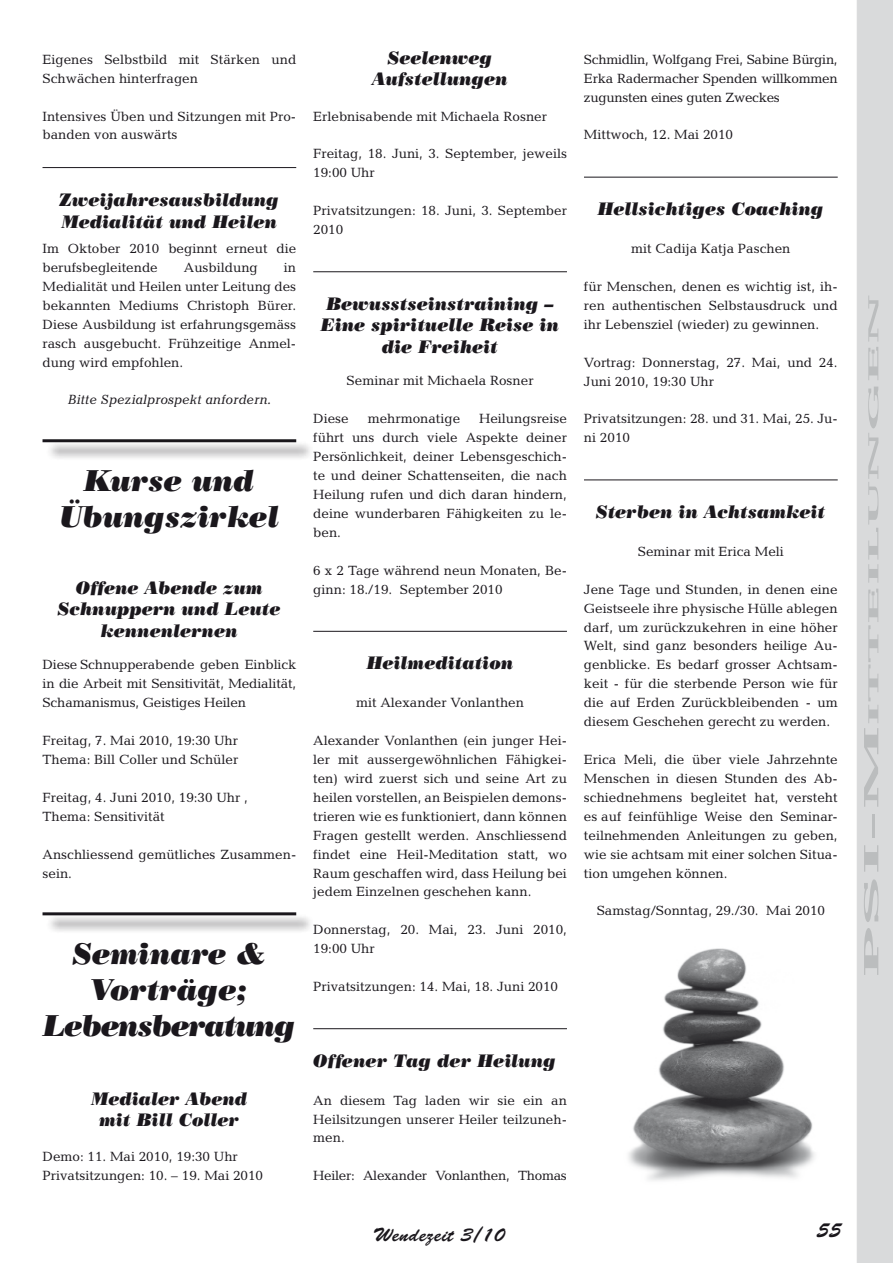
<style>
.page{position:relative;width:893px;height:1263px;background:#fff}
.page>*{position:absolute;margin:0;border:0;box-sizing:border-box;transform-origin:0 0}
.t1{font:italic 30px/36px "Poster Bodoni BT";letter-spacing:-.04em;color:#1a171c;text-align:center}
.t2{font:italic 30px/36px "Poster Bodoni BT";color:#1a171c;text-align:center}
.t3{font:21px "Brush Script";color:#1a171c}
.t4{font:19.5px "Brush Script";letter-spacing:.025em;color:#1a171c}
.t5{font:italic 18px/21.6px "Poster Bodoni BT";color:#1a171c;text-align:center}
.t6{font:700 14.7px "Candida";color:#bbbdbe;scale:4 1}
.t7{font:13.5px/18.9px "Candida";color:#1a171c}
.t8{font:13.5px "Candida";letter-spacing:-.02em;color:#1a171c}
.t9{font:italic 13.5px "Candida";color:#1a171c}
.s1{font-size:21px}
</style>
<div class="page">
<div style="left:857px;top:0;width:36px;height:1263px;background:#d9dadb"></div>
<hr style="left:43px;top:167px;width:253px;height:1px;background:#1a171c">
<div style="left:45px;top:441px;width:269px;height:20px;background:#1a171c;opacity:.75"></div>
<hr style="left:43px;top:439px;width:253px;height:3px;background:#1a171c">
<div style="left:45px;top:914px;width:269px;height:20px;background:#1a171c;opacity:.75"></div>
<hr style="left:43px;top:912px;width:253px;height:3px;background:#1a171c">
<div style="left:313px;top:44px;width:254px;height:1138px;background:#fff"></div>
<hr style="left:313px;top:271px;width:254px;height:1px;background:#1a171c">
<hr style="left:313px;top:631px;width:254px;height:1px;background:#1a171c">
<hr style="left:313px;top:1028px;width:254px;height:1px;background:#1a171c">
<hr style="left:584px;top:177px;width:254px;height:1px;background:#1a171c">
<hr style="left:584px;top:480px;width:254px;height:1px;background:#1a171c">
<img style="left:628px;top:948px;width:187px;height:233px">
<p class="t7" style="left:43px;top:50px;width:255px">Eigenes Selbstbild mit Stärken und<br>Schwächen hinterfragen</p>
<p class="t7" style="left:43px;top:107px;width:255px">Intensives Üben und Sitzungen mit Pro&shy;banden von auswärts</p>
<h3 class="t5" style="left:60px;top:189px;width:221px;text-align:left">Zweijahresausbildung<br>Medialität und Heilen</h3>
<p class="t7" style="left:43px;top:239px;width:255px">Im Oktober 2010 beginnt erneut die berufsbegleitende</p>
<p class="t7" style="left:184px;top:258px;width:75px">Ausbildung</p>
<p class="t7" style="left:43px;top:258px;width:255px;text-align:justify;text-indent:241px">in Medialität und Heilen unter Leitung des bekannten Mediums Christoph Bürer.<br>Diese Ausbildung ist erfahrungsgemäss rasch ausgebucht. Frühzeitige Anmel&shy;dung wird empfohlen.</p>
<p class="t9" style="left:67px;top:392px;width:206px">Bitte Spezialprospekt anfordern.</p>
<h1 class="t2" style="left:59px;top:462px;width:222px">Kurse und<br>Übungszirkel</h1>
<h3 class="t5" style="left:58px;top:576px;width:224px">Offene Abende zum<br>Schnuppern und Leute kennenlernen</h3>
<p class="t7" style="left:43px;top:655px;width:255px;text-align:justify">Diese Schnupperabende geben Einblick in die Arbeit mit Sensitivität, Medialität, Schamanismus, Geistiges Heilen</p>
<p class="t7" style="left:43px;top:731px;width:197px">Freitag, 7. Mai 2010, 19:30 Uhr<br>Thema: Bill Coller und Schüler</p>
<p class="t7" style="left:43px;top:788px;width:207px">Freitag, 4. Juni 2010, 19:30 Uhr ,<br>Thema: Sensitivität</p>
<p class="t7" style="left:43px;top:844px;width:255px">Anschliessend gemütliches Zusammen&shy;sein.</p>
<h1 class="t1" style="left:43px;top:935px;width:254px">Seminare &amp;<br>Vorträge;<br>Lebensberatung</h1>
<h3 class="t5" style="left:91px;top:1087px;width:158px">Medialer Abend mit Bill Coller</h3>
<p class="t7" style="left:43px;top:1147px;width:222px">Demo: 11. Mai 2010, 19:30 Uhr<br>Privatsitzungen: 10. – 19. Mai 2010</p>
<h3 class="t5" style="left:372px;top:46px;width:137px">Seelenweg<br>Aufstellungen</h3>
<p class="t7" style="left:313px;top:107px;width:235px">Erlebnisabende mit Michaela Rosner</p>
<p class="t7" style="left:313px;top:144px;width:255px">Freitag, 18. Juni, 3. September, jeweils<br>19:00 Uhr</p>
<p class="t7" style="left:313px;top:201px;width:255px">Privatsitzungen: 18. Juni, 3. September<br>2010</p>
<h3 class="t5" style="left:321px;top:292px;width:240px">Bewusstseinstraining –<br>Eine spirituelle Reise in die Freiheit</h3>
<p class="t7" style="left:347px;top:371px;width:189px">Seminar mit Michaela Rosner</p>
<p class="t7" style="left:313px;top:409px;width:37px">Diese</p>
<p class="t7" style="left:368px;top:409px;width:94px">mehrmonatige</p>
<p class="t7" style="left:313px;top:409px;width:255px;text-align:justify;text-indent:166px">Heilungsreise führt uns durch viele Aspekte deiner Persönlichkeit, deiner Lebensgeschich&shy;te und deiner Schattenseiten, die nach Heilung rufen und dich daran hindern, deine wunderbaren Fähigkeiten zu le&shy;ben.</p>
<p class="t7" style="left:313px;top:561px;width:255px">6 x 2 Tage während neun Monaten, Be&shy;ginn: 18./19. September 2010</p>
<h3 class="t5" style="left:367px;top:652px;width:148px">Heilmeditation</h3>
<p class="t7" style="left:356px;top:693px;width:169px">mit Alexander Vonlanthen</p>
<p class="t7" style="left:313px;top:731px;width:255px;text-align:justify">Alexander Vonlanthen (ein junger Hei&shy;ler mit aussergewöhnlichen Fähigkei&shy;ten) wird zuerst sich und seine Art zu heilen vorstellen, an Beispielen demons&shy;trieren wie es funktioniert, dann können Fragen gestellt werden. Anschliessend findet eine Heil-Meditation statt, wo Raum geschaffen wird, dass Heilung bei jedem Einzelnen geschehen kann.</p>
<p class="t7" style="left:313px;top:920px;width:255px">Donnerstag, 20. Mai, 23. Juni 2010,<br>19:00 Uhr</p>
<p class="t7" style="left:313px;top:977px;width:246px">Privatsitzungen: 14. Mai, 18. Juni 2010</p>
<h3 class="t5" style="left:313px;top:1049px;width:244px">Offener Tag der Heilung</h3>
<p class="t7" style="left:313px;top:1090px;width:255px;text-align:justify">An diesem Tag laden wir sie ein an Heilsitzungen unserer Heiler teilzuneh&shy;men.</p>
<p class="t8" style="left:313px;top:1168px;width:255px">Heiler: Alexander Vonlanthen, Thomas</p>
<h3 class="t4" style="left:373px;top:1224px;width:133px">Wendezeit 3/10</h3>
<p class="t7" style="left:584px;top:50px;width:255px;text-align:justify">Schmidlin, Wolfgang Frei, Sabine Bürgin, Erka Radermacher Spenden willkommen zugunsten eines guten Zweckes</p>
<p class="t7" style="left:584px;top:125px;width:151px">Mittwoch, 12. Mai 2010</p>
<h3 class="t5" style="left:598px;top:198px;width:228px">Hellsichtiges Coaching</h3>
<p class="t7" style="left:631px;top:239px;width:161px">mit Cadija Katja Paschen</p>
<p class="t7" style="left:584px;top:277px;width:255px;text-align:justify">für Menschen, denen es wichtig ist, ih&shy;ren authentischen Selbstausdruck und ihr Lebensziel (wieder) zu gewinnen.</p>
<p class="t7" style="left:584px;top:353px;width:255px">Vortrag: Donnerstag, 27. Mai, und 24.<br>Juni 2010, 19:30 Uhr</p>
<p class="t7" style="left:584px;top:409px;width:255px">Privatsitzungen: 28. und 31. Mai, 25. Ju&shy;ni 2010</p>
<h3 class="t5" style="left:596px;top:501px;width:231px">Sterben in Achtsamkeit</h3>
<p class="t7" style="left:638px;top:542px;width:148px">Seminar mit Erica Meli</p>
<p class="t7" style="left:584px;top:580px;width:255px;text-align:justify">Jene Tage und Stunden, in denen eine Geistseele ihre physische Hülle ablegen darf, um zurückzukehren in eine höher Welt, sind ganz besonders heilige Au&shy;genblicke. Es bedarf grosser Achtsam&shy;keit - für die sterbende Person wie für die auf Erden Zurückbleibenden - um diesem Geschehen gerecht zu werden.</p>
<p class="t7" style="left:584px;top:750px;width:255px;text-align:justify">Erica Meli, die über viele Jahrzehnte Menschen in diesen Stunden des Ab&shy;schiednehmens begleitet hat, versteht es auf feinfühlige Weise den Seminar&shy;teilnehmenden Anleitungen zu geben, wie sie achtsam mit einer solchen Situa&shy;tion umgehen können.</p>
<p class="t7" style="left:597px;top:901px;width:230px">Samstag/Sonntag, 29./30. Mai 2010</p>
<h2 class="t3" style="left:817px;top:1218px;width:26px">55</h2>
<p class="t6" style="left:865px;top:977px;width:172px;rotate:-90deg"><span class="s1">PSI-M</span>itteilungen</p>
</div>
